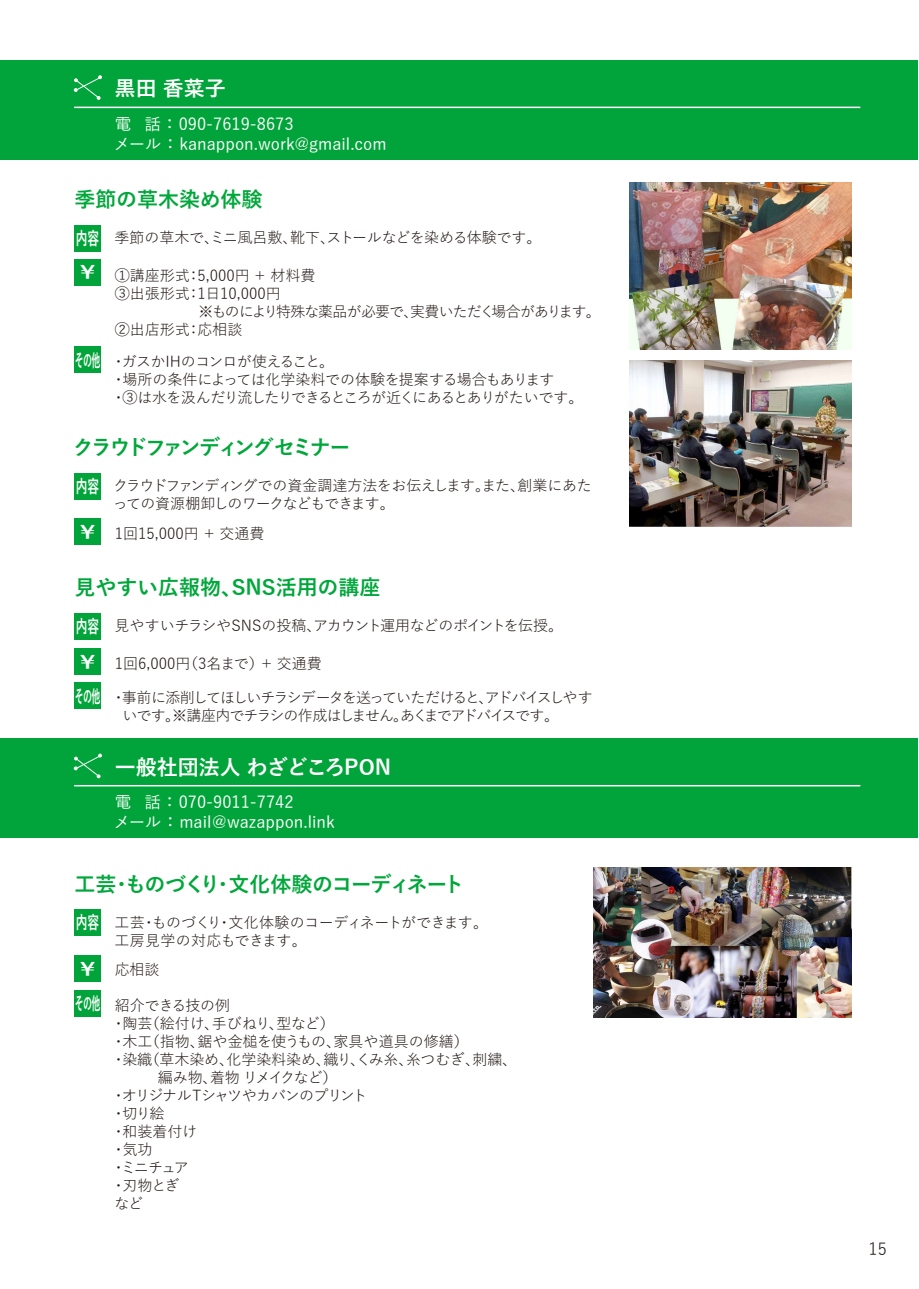
<style>
.page{position:relative;width:919px;height:1289px;background:#fff}
.page>*{position:absolute;margin:0;border:0;box-sizing:border-box;transform-origin:0 0}
.t1{font:700 21px "Yu Gothic";letter-spacing:-.01em;color:#00a73b}
.t2{font:700 21px "Yu Gothic";letter-spacing:-.07em;color:#00a73b}
.t3{font:700 21px "Yu Gothic";color:#fff}
.t4{font:700 21px "Yu Gothic";letter-spacing:-.145em;color:#00a73b}
.t5{font:700 18px "Yu Gothic";letter-spacing:-.08em;color:#fff;scale:.5 1}
.t6{font:700 18px "Yu Gothic";letter-spacing:-.08em;color:#fff;scale:.65 1}
.t7{font:500 16.5px/19.8px "Yu Gothic";color:#fff}
.t8{font:16.5px "Yu Gothic";color:#221815}
.t9{font:15px/18px "Yu Gothic";letter-spacing:-.035em;color:#221815}
.t10{font:15px/18px "Yu Gothic";letter-spacing:-.095em;color:#221815}
.t11{font:15px/18px "Yu Gothic";color:#221815;text-align:center}
.t12{font:15px "Yu Gothic";letter-spacing:-.005em;color:#221815}
.t13{font:15px/18px "Yu Gothic";letter-spacing:-.06em;color:#221815}
.t14{font:15px "Yu Gothic";letter-spacing:-.065em;color:#221815}
.t15{font:15px "Yu Gothic";letter-spacing:-.01em;color:#221815}
.t16{font:15px "Yu Gothic";letter-spacing:-.08em;color:#221815}
.t17{font:14.85px "Yu Gothic";letter-spacing:-.055em;color:#221815}
.s1{font-weight:700;font-size:18px;color:#fff}
.s2{font-size:15px}
</style>
<div class="page">
<div style="left:0;top:60px;width:917px;height:99px;background:#00a43a"></div>
<svg style="left:74px;top:75px;width:28px;height:25px"></svg>
<hr style="left:74px;top:107px;width:786px;height:1px;background:#fff">
<img style="left:629px;top:183px;width:222px;height:166px">
<img style="left:629px;top:360px;width:222px;height:167px">
<img style="left:593px;top:867px;width:258px;height:150px">
<div style="left:74px;top:909px;width:27px;height:27px;background:#00a43a"></div>
<div style="left:74px;top:955px;width:27px;height:26px;background:#00a43a"></div>
<div style="left:0;top:738px;width:917px;height:99px;background:#00a43a"></div>
<svg style="left:74px;top:753px;width:28px;height:25px"></svg>
<hr style="left:74px;top:785px;width:786px;height:1px;background:#fff">
<div style="left:74px;top:990px;width:27px;height:26px;background:#00a43a"></div>
<div style="left:74px;top:225px;width:27px;height:27px;background:#00a43a"></div>
<div style="left:74px;top:259px;width:27px;height:26px;background:#00a43a"></div>
<div style="left:74px;top:347px;width:27px;height:26px;background:#00a43a"></div>
<div style="left:74px;top:473px;width:27px;height:26px;background:#00a43a"></div>
<div style="left:74px;top:518px;width:27px;height:27px;background:#00a43a"></div>
<div style="left:74px;top:613px;width:27px;height:26px;background:#00a43a"></div>
<div style="left:74px;top:648px;width:27px;height:26px;background:#00a43a"></div>
<div style="left:74px;top:682px;width:27px;height:27px;background:#00a43a"></div>
<h1 class="t3" style="left:115px;top:77px;width:112px">黒田 香菜子</h1>
<p class="t7" style="left:114px;top:112px;width:274px">電 話 ： 090-7619-8673<br>メール ： kanappon.work@gmail.com</p>
<h1 class="t1" style="left:74px;top:188px;width:190px">季節の草木染め体験</h1>
<p class="t9" style="left:76px;top:227px;width:467px"><span class="s1">内容</span> 季節の草木で、ミニ風呂敷、靴下、ストールなどを染める体験です。</p>
<p class="t11" style="left:76px;top:264px;width:240px"><span class="s1">￥</span> ①講座形式：5,000円 ＋ 材料費<br>③出張形式：1日10,000円</p>
<p class="t17" style="left:115px;top:297px;width:487px"><span class="s2">　　　　　</span> ※ものにより特殊な薬品が必要で、実費いただく場合があります。</p>
<p class="t9" style="left:111px;top:311px;width:224px;line-height:32.1px">②出店形式：応相談<br>・ガスかIHのコンロが使えること。</p>
<p class="t9" style="left:111px;top:368px;width:474px">・場所の条件によっては化学染料での体験を提案する場合もあります・③は水を汲んだり流したりできるところが近くにあるとありがたいです。</p>
<p class="t5" style="left:75px;top:350px;width:53px">その他</p>
<h1 class="t4" style="left:73px;top:435px;width:279px">クラウドファンディングセミナー</h1>
<p class="t13" style="left:113px;top:474px;width:480px">クラウドファンディングでの資金調達方法をお伝えします。また、創業にあたっての資源棚卸しのワークなどもできます。</p>
<p class="t6" style="left:76px;top:476px;width:38px">内容</p>
<p class="t11" style="left:76px;top:522px;width:189px"><span class="s1">￥</span> 1回15,000円 ＋ 交通費</p>
<h1 class="t1" style="left:74px;top:575px;width:307px">見やすい広報物、SNS活用の講座</h1>
<p class="t9" style="left:76px;top:615px;width:488px"><span class="s1">内容</span> 見やすいチラシやSNSの投稿、アカウント運用などのポイントを伝授。</p>
<p class="t11" style="left:76px;top:652px;width:247px"><span class="s1">￥</span> 1回6,000円（3名まで）＋ 交通費</p>
<p class="t10" style="left:122px;top:686px;width:472px;text-indent:-11px">・事前に添削してほしいチラシデータを送っていただけると、アドバイスしやすいです。※講座内でチラシの作成はしません。あくまでアドバイスです。</p>
<p class="t5" style="left:75px;top:685px;width:53px">その他</p>
<h1 class="t3" style="left:115px;top:755px;width:278px">一般社団法人 わざどころPON</h1>
<p class="t7" style="left:114px;top:790px;width:222px">電 話 ： 070-9011-7742<br>メール ： mail＠wazappon.link</p>
<h1 class="t2" style="left:74px;top:872px;width:392px">工芸・ものづくり・文化体験のコーディネート</h1>
<p class="t9" style="left:114px;top:911px;width:375px">工芸・ものづくり・文化体験のコーディネートができます。工房見学の対応もできます。</p>
<p class="t6" style="left:76px;top:912px;width:38px">内容</p>
<p class="t9" style="left:76px;top:958px;width:84px"><span class="s1">￥</span> 応相談</p>
<p class="t5" style="left:75px;top:993px;width:53px">その他</p>
<p class="t9" style="left:115px;top:994px;width:117px">紹介できる技の例</p>
<p class="t15" style="left:111px;top:1009px;width:225px">・陶芸（絵付け、手びねり、型など）</p>
<p class="t12" style="left:111px;top:1027px;width:359px">・木工（指物、鋸や金槌を使うもの、家具や道具の修繕）</p>
<p class="t12" style="left:111px;top:1045px;width:407px">・染織（草木染め、化学染料染め、織り、くみ糸、糸つむぎ、刺繍、</p>
<p class="t16" style="left:123px;top:1063px;width:215px">　　 編み物、着物リメイクなど）</p>
<p class="t14" style="left:111px;top:1081px;width:258px">・オリジナルTシャツやカバンのプリント</p>
<p class="t9" style="left:111px;top:1102px;width:55px">・切り絵</p>
<p class="t9" style="left:111px;top:1120px;width:87px">・和装着付け</p>
<p class="t9" style="left:111px;top:1138px;width:43px">・気功</p>
<p class="t9" style="left:111px;top:1156px;width:79px">・ミニチュア</p>
<p class="t9" style="left:111px;top:1174px;width:70px">・刃物とぎ</p>
<p class="t9" style="left:114px;top:1192px;width:30px">など</p>
<p class="t8" style="left:868px;top:1234px;width:20px">15</p>
</div>
